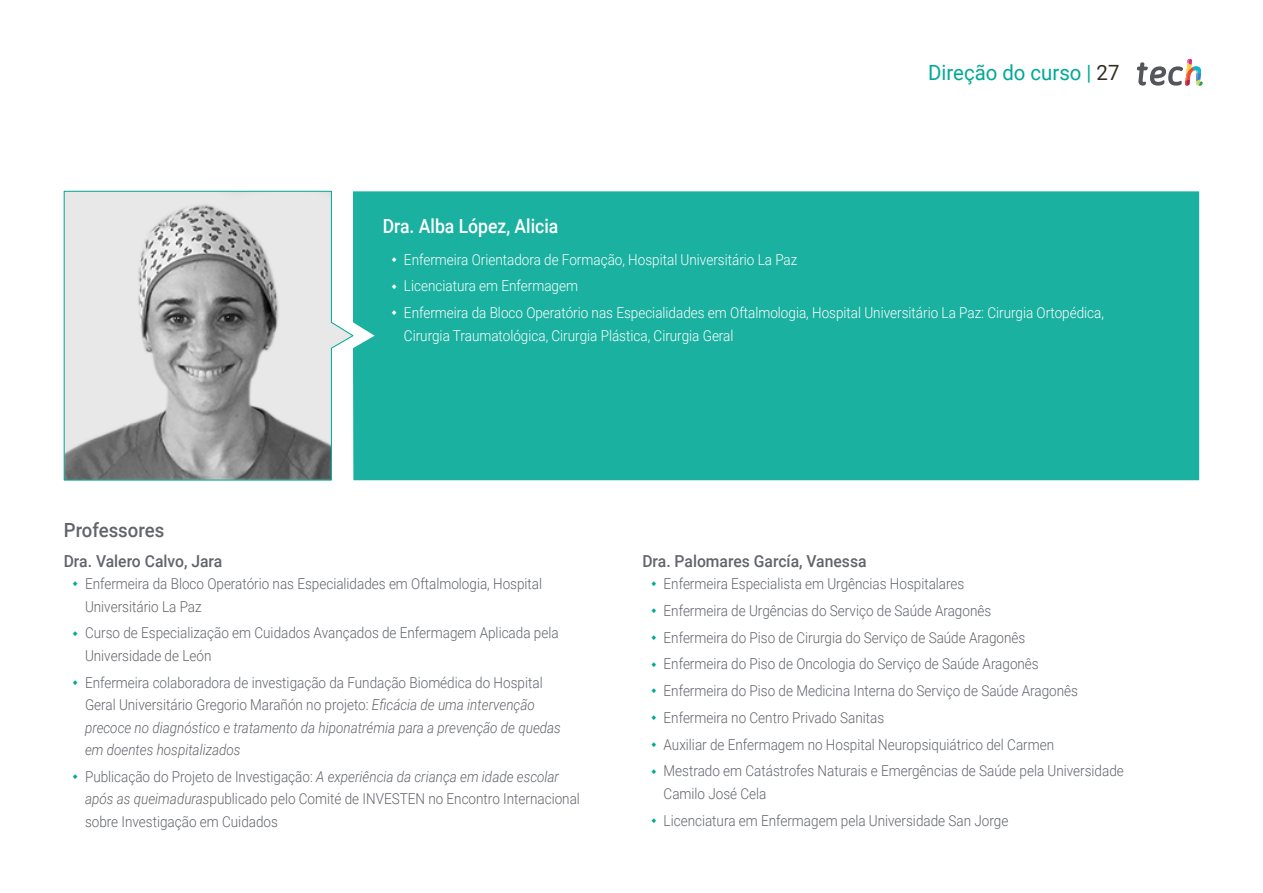
<style>
.page{position:relative;width:1263px;height:893px;background:#fff}
.page>*{position:absolute;margin:0;border:0;box-sizing:border-box;transform-origin:0 0}
.t1{font:21px "Roboto";color:#00a996}
.t2{font:500 19.5px "Roboto";color:#fff;scale:.9 1}
.t3{font:500 19.5px "Roboto";color:#61646a;scale:.95 1}
.t4{font:500 16.5px "Roboto";color:#61646a;scale:.95 1}
.t5{font:300 15px/26.7px "Roboto";color:#61646a;scale:.9 1}
.t6{font:300 15px/26.7px "Roboto";color:#fff;scale:.9 1}
.t7{font:italic 300 15px/22.5px "Roboto";color:#61646a;scale:.9 1}
.s1{color:#312e20}
.s2{font-style:normal}
.s3{font-style:italic}
</style>
<div class="page">
<div style="left:354px;top:191px;width:845px;height:289px;background:#1ab1a0"></div>
<svg style="left:64px;top:191px;width:290px;height:289px;background:#babfbf"></svg>
<svg style="left:1137px;top:59px;width:65px;height:27px"></svg>
<svg style="left:392px;top:257px;width:5px;height:5px"></svg>
<svg style="left:392px;top:284px;width:5px;height:5px"></svg>
<svg style="left:392px;top:310px;width:5px;height:5px"></svg>
<h1 class="t1" style="left:928px;top:57px;width:193px">Direção do curso | <span class="s1">27</span></h1>
<h2 class="t3" style="left:64px;top:517px;width:107px">Professores</h2>
<h2 class="t2" style="left:383px;top:212px;width:197px">Dra. Alba López, Alicia</h2>
<p class="t6" style="left:404px;top:245px;width:779px">Enfermeira Orientadora de Formação, Hospital Universitário La Paz<br>Licenciatura em Enfermagem<br>Enfermeira da Bloco Operatório nas Especialidades em Oftalmologia, Hospital Universitário La Paz: Cirurgia Ortopédica,</p>
<p class="t6" style="left:404px;top:321px;width:368px">Cirurgia Traumatológica, Cirurgia Plástica, Cirurgia Geral</p>
<p class="t4" style="left:64px;top:549px;width:168px">Dra. Valero Calvo, Jara</p>
<p class="t5" style="left:85px;top:572px;width:509px;line-height:22.5px">Enfermeira da Bloco Operatório nas Especialidades em Oftalmologia, Hospital<br>Universitário La Paz</p>
<p class="t5" style="left:85px;top:621px;width:528px;line-height:22.5px">Curso de Especialização em Cuidados Avançados de Enfermagem Aplicada pela<br>Universidade de León</p>
<p class="t7" style="left:85px;top:670px;width:530px"><span class="s2">Enfermeira colaboradora de investigação da Fundação Biomédica do Hospital Geral Universitário Gregorio Marañón no projeto:</span> Eficácia de uma intervenção precoce no diagnóstico e tratamento da hiponatrémia para a prevenção de quedas em doentes hospitalizados</p>
<p class="t5" style="left:85px;top:765px;width:551px;line-height:22.5px">Publicação do Projeto de Investigação: <span class="s3">A experiência da criança em idade escolar após as queimaduras</span>publicado pelo Comité de INVESTEN no Encontro Internacional sobre Investigação em Cuidados</p>
<p class="t4" style="left:642px;top:549px;width:238px">Dra. Palomares García, Vanessa</p>
<p class="t5" style="left:664px;top:570px;width:513px">Enfermeira Especialista em Urgências Hospitalares<br>Enfermeira de Urgências do Serviço de Saúde Aragonês<br>Enfermeira do Piso de Cirurgia do Serviço de Saúde Aragonês<br>Enfermeira do Piso de Oncologia do Serviço de Saúde Aragonês<br>Enfermeira do Piso de Medicina Interna do Serviço de Saúde Aragonês Enfermeira no Centro Privado Sanitas<br>Auxiliar de Enfermagem no Hospital Neuropsiquiátrico del Carmen<br>Mestrado em Catástrofes Naturais e Emergências de Saúde pela Universidade</p>
<p class="t5" style="left:664px;top:780px;width:384px">Camilo José Cela<br>Licenciatura em Enfermagem pela Universidade San Jorge</p>
</div>
